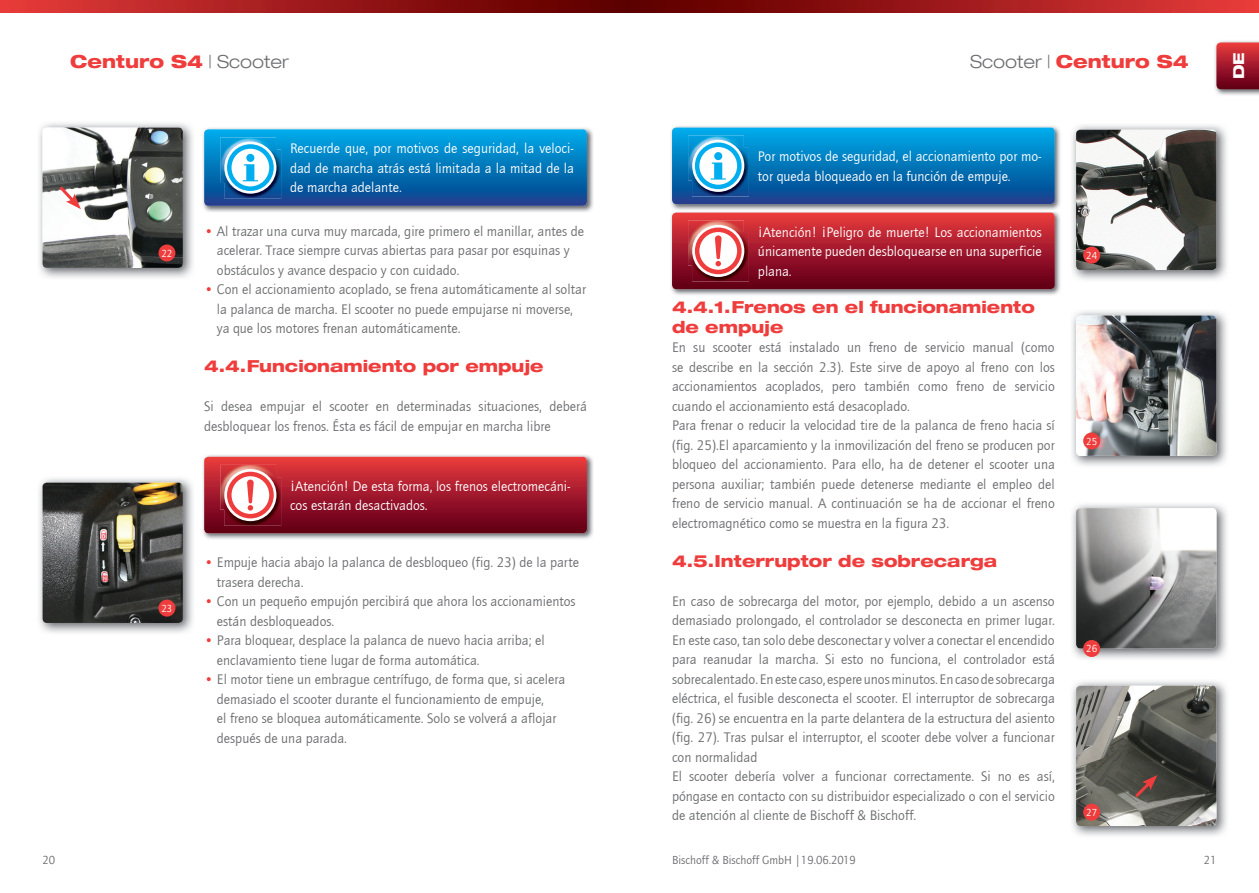
<style>
.page{position:relative;width:1259px;height:893px;background:#fff}
.page>*{position:absolute;margin:0;border:0;box-sizing:border-box;transform-origin:0 0}
.t1{font:800 18px "Helve Neu Hea Ext";color:#ee3d3c}
.t2{font:800 16.5px/19.5px "Helve Neu Hea Ext";color:#ee3d3c}
.t3{font:800 15px "Helve Neu Hea Ext";color:#fff}
.t4{font:14.25px/19.5px "Quay Sans";color:#6c6d70}
.t5{font:14.25px/19.5px "Quay Sans";color:#fff;text-align:justify}
.t6{font:12px "Quay Sans";color:#6c6d70}
.t7{font:10.5px "Quay Sans";color:#fff}
.s1{font-family:"Helve Neu Lig Ext";font-weight:300;color:#6c6d70}
.s2{color:#ee3d3c}
</style>
<div class="page">
<svg style="left:0;top:0;width:629px;height:12px;background:#9e1a1a"></svg>
<svg style="left:629px;top:0;width:630px;height:12px;background:#9e1a1a"></svg>
<img style="left:1215px;top:41px;width:44px;height:54px">
<svg style="left:1216px;top:43px;width:43px;height:46px;background:#a31c2c"></svg>
<img style="left:1072px;top:504px;width:155px;height:155px">
<img style="left:1076px;top:508px;width:140px;height:140px">
<div style="left:1083px;top:640px;width:17px;height:17px;background:#ee3d3c;border-radius:50%"></div>
<img style="left:1072px;top:311px;width:155px;height:155px">
<img style="left:1076px;top:315px;width:140px;height:141px">
<div style="left:1083px;top:432px;width:17px;height:17px;background:#ee3d3c;border-radius:50%"></div>
<img style="left:1072px;top:125px;width:155px;height:155px">
<img style="left:1076px;top:130px;width:140px;height:140px">
<div style="left:1083px;top:247px;width:17px;height:17px;background:#ee3d3c;border-radius:50%"></div>
<img style="left:39px;top:123px;width:154px;height:155px">
<img style="left:43px;top:128px;width:140px;height:140px">
<div style="left:158px;top:244px;width:17px;height:17px;background:#ee3d3c;border-radius:50%"></div>
<img style="left:39px;top:478px;width:154px;height:155px">
<img style="left:43px;top:483px;width:140px;height:140px">
<div style="left:158px;top:600px;width:17px;height:17px;background:#ee3d3c;border-radius:50%"></div>
<img style="left:203px;top:128px;width:390px;height:84px">
<svg style="left:204px;top:129px;width:383px;height:77px;background:#127dbd"></svg>
<div style="left:246px;top:154px;width:8px;height:8px;background:#00aeef;border-radius:50%"></div>
<img style="left:203px;top:455px;width:390px;height:84px">
<svg style="left:204px;top:457px;width:383px;height:76px;background:#a72635"></svg>
<div style="left:227px;top:472px;width:47px;height:46px;border:4px solid #ee3d3c;border-radius:50%"></div>
<img style="left:671px;top:126px;width:389px;height:169px">
<svg style="left:672px;top:128px;width:382px;height:76px;background:#117cbd"></svg>
<div style="left:714px;top:152px;width:8px;height:8px;background:#00aeef;border-radius:50%"></div>
<img style="left:671px;top:210px;width:389px;height:1px">
<svg style="left:672px;top:213px;width:382px;height:76px;background:#a72634"></svg>
<div style="left:695px;top:228px;width:46px;height:46px;border:4px solid #ee3d3c;border-radius:50%"></div>
<img style="left:1072px;top:681px;width:155px;height:155px">
<img style="left:1076px;top:686px;width:140px;height:140px">
<div style="left:1083px;top:804px;width:17px;height:17px;background:#ee3d3c;border-radius:50%"></div>
<svg style="left:1132px;top:775px;width:25px;height:25px"></svg>
<svg style="left:56px;top:183px;width:25px;height:26px"></svg>
<p class="t1" style="left:70px;top:50px;width:220px">Centuro S4 <span class="s1">| Scooter</span></p>
<p class="t1" style="left:970px;top:50px;width:220px"><span class="s1">Scooter |</span> Centuro S4</p>
<p class="t3" style="left:1229px;top:79px;width:28px;rotate:-90deg">DE</p>
<p class="t5" style="left:290px;top:139px;width:285px">Recuerde que, por motivos de seguridad, la veloci&shy;dad de marcha atrás está limitada a la mitad de la de marcha adelante.</p>
<p class="t4" style="left:217px;top:222px;width:369px;text-indent:-13px"><span class="s2">•</span> Al trazar una curva muy marcada, gire primero el manillar, antes de acelerar. Trace siempre curvas abiertas para pasar por esquinas y obstáculos y avance despacio y con cuidado.</p>
<p class="t4" style="left:217px;top:280px;width:371px;text-indent:-13px"><span class="s2">•</span> Con el accionamiento acoplado, se frena automáticamente al soltar la palanca de marcha. El scooter no puede empujarse ni moverse, ya que los motores frenan automáticamente.</p>
<p class="t2" style="left:204px;top:356px;width:341px">4.4. Funcionamiento por empuje</p>
<p class="t4" style="left:204px;top:397px;width:384px">Si desea empujar el scooter en determinadas situaciones, deberá desbloquear los frenos. Ésta es fácil de empujar en marcha libre</p>
<p class="t5" style="left:758px;top:147px;width:285px">Por motivos de seguridad, el accionamiento por mo&shy;tor queda bloqueado en la función de empuje.</p>
<p class="t5" style="left:758px;top:223px;width:285px">¡Atención! ¡Peligro de muerte! Los accionamientos únicamente pueden desbloquearse en una superficie plana.</p>
<p class="t2" style="left:672px;top:297px;width:364px">4.4.1. Frenos en el funcionamiento de empuje</p>
<p class="t4" style="left:672px;top:338px;width:384px">En su scooter está instalado un freno de servicio manual (como se describe en la sección 2.3). Este sirve de apoyo al freno con los accionamientos acoplados, pero también como freno de servicio cuando el accionamiento está desacoplado.<br>Para frenar o reducir la velocidad tire de la palanca de freno hacia sí (fig. 25).El aparcamiento y la inmovilización del freno se producen por bloqueo del accionamiento. Para ello, ha de detener el scooter una persona auxiliar; también puede detenerse mediante el empleo del freno de servicio manual. A continuación se ha de accionar el freno electromagnético como se muestra en la figura 23.</p>
<p class="t2" style="left:672px;top:551px;width:327px">4.5. Interruptor de sobrecarga</p>
<p class="t4" style="left:672px;top:591px;width:384px">En caso de sobrecarga del motor, por ejemplo, debido a un ascenso demasiado prolongado, el controlador se desconecta en primer lugar.<br>En este caso, tan solo debe desconectar y volver a conectar el encendido para reanudar la marcha. Si esto no funciona, el controlador está sobrecalentado. En este caso, espere unos minutos. En caso de sobrecarga eléctrica, el fusible desconecta el scooter. El interruptor de sobrecarga (fig. 26) se encuentra en la parte delantera de la estructura del asiento (fig. 27). Tras pulsar el interruptor, el scooter debe volver a funcionar con normalidad<br>El scooter debería volver a funcionar correctamente. Si no es así, póngase en contacto con su distribuidor especializado o con el servicio de atención al cliente de Bischoff &amp; Bischoff.</p>
<p class="t7" style="left:161px;top:247px;width:13px">22</p>
<p class="t7" style="left:1086px;top:250px;width:13px">24</p>
<p class="t7" style="left:1086px;top:435px;width:13px">25</p>
<p class="t5" style="left:290px;top:476px;width:282px">¡Atención! De esta forma, los frenos electromecáni&shy;cos estarán desactivados.</p>
<p class="t4" style="left:217px;top:553px;width:364px;text-indent:-13px"><span class="s2">•</span> Empuje hacia abajo la palanca de desbloqueo (fig. 23) de la parte trasera derecha.</p>
<p class="t4" style="left:217px;top:592px;width:360px;text-indent:-13px"><span class="s2">•</span> Con un pequeño empujón percibirá que ahora los accionamientos están desbloqueados.</p>
<p class="t4" style="left:217px;top:631px;width:329px;text-indent:-13px"><span class="s2">•</span> Para bloquear, desplace la palanca de nuevo hacia arriba; el enclavamiento tiene lugar de forma automática.</p>
<p class="t4" style="left:217px;top:670px;width:350px;text-indent:-13px"><span class="s2">•</span> El motor tiene un embrague centrífugo, de forma que, si acelera demasiado el scooter durante el funcionamiento de empuje,<br>el freno se bloquea automáticamente. Solo se volverá a aflojar después de una parada.</p>
<p class="t7" style="left:161px;top:602px;width:13px">23</p>
<p class="t7" style="left:1086px;top:643px;width:13px">26</p>
<p class="t7" style="left:1086px;top:807px;width:13px">27</p>
<p class="t6" style="left:672px;top:853px;width:185px">Bischoff &amp; Bischoff GmbH |19.06.2019</p>
<p class="t6" style="left:43px;top:853px;width:14px">20</p>
<p class="t6" style="left:1203px;top:853px;width:14px">21</p>
</div>
